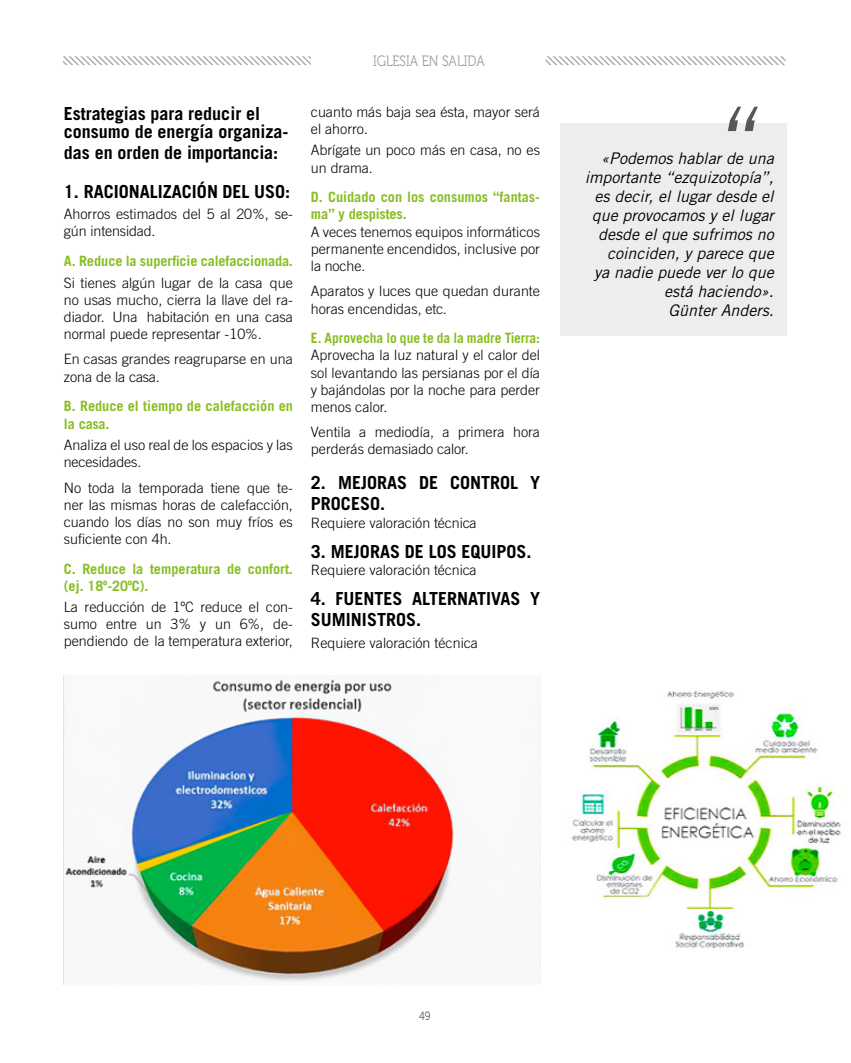
<style>
.page{position:relative;width:851px;height:1063px;background:#fff}
.page>*{position:absolute;margin:0;border:0;box-sizing:border-box;transform-origin:0 0}
.t1{font:italic 96.75px "Trade Gothic LT Std";color:#575756;scale:.85 1}
.t2{font:700 18px/21.6px "Trade Gothic LT Std";color:#000}
.t3{font:italic 16.05px/18.9px "Trade Gothic LT Std";color:#000;text-align:right}
.t4{font:15px "Museo 300";color:#9d9d9c;scale:.85 1}
.t5{font:300 14.25px/17.1px "Trade Gothic LT Std";color:#000}
.t6{font:700 14.25px/17.1px "Trade Gothic LT Std";color:#89bd24}
.t7{font:700 14.25px "Trade Gothic LT Std";color:#89bd24;scale:.95 1}
.t8{font:12px "Museo 300";color:#575756;scale:.85 1}
</style>
<div class="page">
<svg style="left:545px;top:56px;width:240px;height:9px"></svg>
<svg style="left:63px;top:56px;width:248px;height:9px"></svg>
<div style="left:559px;top:123px;width:227px;height:213px;background:#ededed"></div>
<img style="left:64px;top:679px;width:476px;height:306px">
<img style="left:572px;top:690px;width:269px;height:259px">
<p class="t2" style="left:64px;top:104px;width:226px;line-height:18px">Estrategias para reducir el consumo de energía organiza-</p>
<p class="t2" style="left:64px;top:142px;width:216px">das en orden de importancia:</p>
<p class="t2" style="left:64px;top:180px;width:228px">1. RACIONALIZACIÓN DEL USO:</p>
<p class="t5" style="left:64px;top:205px;width:230px">Ahorros estimados del 5 al 20%, se&shy;gún intensidad.</p>
<p class="t6" style="left:64px;top:252px;width:230px">A. Reduce la superficie calefaccionada.</p>
<p class="t5" style="left:64px;top:274px;width:230px;text-align:justify">Si tienes algún lugar de la casa que no usas mucho, cierra la llave del ra&shy;diador. Una habitación en una casa normal puede representar -10%.</p>
<p class="t5" style="left:64px;top:351px;width:230px">En casas grandes reagruparse en una zona de la casa.</p>
<p class="t6" style="left:64px;top:398px;width:230px">B. Reduce el tiempo de calefacción en la casa.</p>
<p class="t5" style="left:64px;top:436px;width:230px">Analiza el uso real de los espacios y las necesidades.</p>
<p class="t5" style="left:64px;top:479px;width:230px;text-align:justify">No toda la temporada tiene que te&shy;ner las mismas horas de calefacción, cuando los días no son muy fríos es suficiente con 4h.</p>
<p class="t6" style="left:64px;top:560px;width:230px">C. Reduce la temperatura de confort. (ej. 18º-20ºC).</p>
<p class="t5" style="left:64px;top:598px;width:230px;text-align:justify">La reducción de 1ºC reduce el con&shy;sumo entre un 3% y un 6%, de&shy;pendiendo de la temperatura exterior,</p>
<p class="t4" style="left:373px;top:52px;width:133px">IGLESIA EN SALIDA</p>
<p class="t5" style="left:311px;top:103px;width:230px">cuanto más baja sea ésta, mayor será el ahorro.</p>
<p class="t5" style="left:311px;top:142px;width:230px">Abrígate un poco más en casa, no es un drama.</p>
<p class="t6" style="left:311px;top:189px;width:230px">D. Cuidado con los consumos “fantas&shy;ma” y despistes.</p>
<p class="t5" style="left:311px;top:223px;width:230px;text-align:justify">A veces tenemos equipos informáticos permanente encendidos, inclusive por la noche.</p>
<p class="t5" style="left:311px;top:283px;width:230px">Aparatos y luces que quedan durante horas encendidas, etc.</p>
<p class="t7" style="left:311px;top:330px;width:242px">E. Aprovecha lo que te da la madre Tierra:</p>
<p class="t5" style="left:311px;top:347px;width:230px;text-align:justify">Aprovecha la luz natural y el calor del sol levantando las persianas por el día y bajándolas por la noche para perder menos calor.</p>
<p class="t5" style="left:311px;top:424px;width:230px">Ventila a mediodía, a primera hora perderás demasiado calor.</p>
<p class="t2" style="left:311px;top:471px;width:230px">2. MEJORAS DE CONTROL Y<br>PROCESO.</p>
<p class="t5" style="left:311px;top:514px;width:167px">Requiere valoración técnica</p>
<p class="t2" style="left:311px;top:540px;width:222px">3. MEJORAS DE LOS EQUIPOS.</p>
<p class="t5" style="left:311px;top:561px;width:167px">Requiere valoración técnica</p>
<p class="t2" style="left:311px;top:587px;width:230px">4. FUENTES ALTERNATIVAS Y<br>SUMINISTROS.</p>
<p class="t5" style="left:311px;top:634px;width:169px">Requiere valoración técnica</p>
<h1 class="t1" style="left:710px;top:85px;width:50px">“</h1>
<p class="t3" style="left:584px;top:149px;width:190px">«Podemos hablar de una importante “ezquizotopía”, es decir, el lugar desde el que provocamos y el lugar desde el que sufrimos no coinciden, y parece que<br>ya nadie puede ver lo que está haciendo».<br>Günter Anders.</p>
<p class="t8" style="left:419px;top:1009px;width:15px">49</p>
</div>
